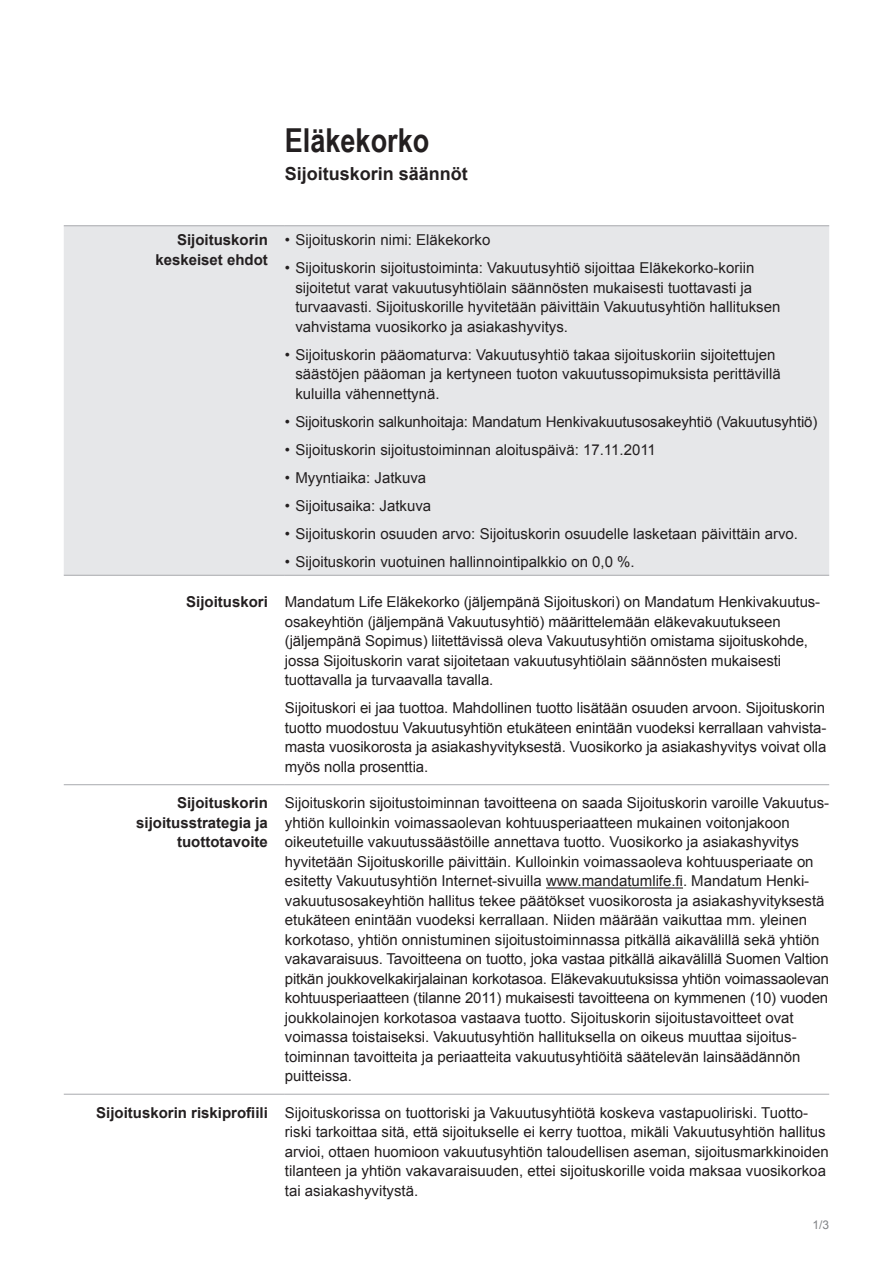
<style>
.page{position:relative;width:893px;height:1263px;background:#fff}
.page>*{position:absolute;margin:0;border:0;box-sizing:border-box;transform-origin:0 0}
.ots_1{font:700 33px "Arial Narrow";color:#231f20}
.ots_2{font:700 18px "Arial";color:#231f20}
.leipis{font:15px/19.5px "Arial";color:#231f20}
.leipis-2{font:700 15px/19.5px "Arial";color:#231f20;text-align:right}
.leipis-3{font:12px "Arial";color:#808285}
</style>
<div class="page">
<div style="left:64px;top:226px;width:765px;height:349px;background:#e6e7e9"></div>
<hr style="left:64px;top:225px;width:221px;height:1px;background:#a8a9ad">
<hr style="left:285px;top:225px;width:544px;height:1px;background:#a8a9ad">
<hr style="left:64px;top:575px;width:221px;height:1px;background:#a8a9ad">
<hr style="left:285px;top:575px;width:544px;height:1px;background:#a8a9ad">
<hr style="left:64px;top:784px;width:221px;height:1px;background:#a8a9ad">
<hr style="left:285px;top:784px;width:544px;height:1px;background:#a8a9ad">
<hr style="left:64px;top:1094px;width:221px;height:1px;background:#a8a9ad">
<hr style="left:285px;top:1094px;width:544px;height:1px;background:#a8a9ad">
<hr style="left:546px;top:887px;width:137px;height:1px;background:#231f20">
<p class="ots_1" style="left:285px;top:115px;width:146px">Eläkekorko</p>
<p class="ots_2" style="left:285px;top:161px;width:185px">Sijoituskorin säännöt</p>
<p class="leipis-2" style="left:155px;top:231px;width:114px">Sijoituskorin keskeiset ehdot</p>
<p class="leipis" style="left:285px;top:230px;width:207px">• Sijoituskorin nimi: Eläkekorko</p>
<p class="leipis" style="left:295px;top:258px;width:486px;text-indent:-10px">• Sijoituskorin sijoitustoiminta: Vakuutusyhtiö sijoittaa Eläkekorko-koriin sijoitetut varat vakuutusyhtiölain säännösten mukaisesti tuottavasti ja turvaavasti. Sijoituskorille hyvitetään päivittäin Vakuutusyhtiön hallituksen vahvistama vuosikorko ja asiakashyvitys.</p>
<p class="leipis" style="left:295px;top:345px;width:487px;text-indent:-10px">• Sijoituskorin pääomaturva: Vakuutusyhtiö takaa sijoituskoriin sijoitettujen säästöjen pääoman ja kertyneen tuoton vakuutussopimuksista perittävillä kuluilla vähennettynä.</p>
<p class="leipis" style="left:285px;top:412px;width:534px">• Sijoituskorin salkunhoitaja: Mandatum Henkivakuutusosakeyhtiö (Vakuutusyhtiö)</p>
<p class="leipis" style="left:285px;top:440px;width:372px">• Sijoituskorin sijoitustoiminnan aloituspäivä: 17.11.2011</p>
<p class="leipis" style="left:285px;top:468px;width:143px">• Myyntiaika: Jatkuva</p>
<p class="leipis" style="left:285px;top:496px;width:148px">• Sijoitusaika: Jatkuva</p>
<p class="leipis" style="left:285px;top:524px;width:515px">• Sijoituskorin osuuden arvo: Sijoituskorin osuudelle lasketaan päivittäin arvo.</p>
<p class="leipis" style="left:285px;top:552px;width:351px">• Sijoituskorin vuotuinen hallinnointipalkkio on 0,0 %.</p>
<p class="leipis-2" style="left:186px;top:593px;width:83px">Sijoituskori</p>
<p class="leipis" style="left:285px;top:593px;width:537px">Mandatum Life Eläkekorko (jäljempänä Sijoituskori) on Mandatum Henkivakuutus&shy;osakeyhtiön (jäljempänä Vakuutusyhtiö) määrittelemään eläkevakuutukseen (jäljempänä Sopimus) liitettävissä oleva Vakuutusyhtiön omistama sijoituskohde, jossa Sijoituskorin varat sijoitetaan vakuutusyhtiölain säännösten mukaisesti tuottavalla ja turvaavalla tavalla.</p>
<p class="leipis" style="left:285px;top:699px;width:543px;text-align:justify">Sijoituskori ei jaa tuottoa. Mahdollinen tuotto lisätään osuuden arvoon. Sijoituskorin tuotto muodostuu Vakuutusyhtiön etukäteen enintään vuodeksi kerrallaan vahvista&shy;masta vuosikorosta ja asiakashyvityksestä. Vuosikorko ja asiakashyvitys voivat olla myös nolla prosenttia.</p>
<p class="leipis-2" style="left:136px;top:794px;width:133px">Sijoituskorin sijoitusstrategia ja tuottotavoite</p>
<p class="leipis" style="left:285px;top:793px;width:546px">Sijoituskorin sijoitustoiminnan tavoitteena on saada Sijoituskorin varoille Vakuutus&shy;yhtiön kulloinkin voimassaolevan kohtuusperiaatteen mukainen voitonjakoon oikeutetuille vakuutussäästöille annettava tuotto. Vuosikorko ja asiakashyvitys hyvitetään Sijoituskorille päivittäin. Kulloinkin voimassaoleva kohtuusperiaate on esitetty Vakuutusyhtiön Internet-sivuilla www.mandatumlife.fi. Mandatum Henki&shy;vakuutusosakeyhtiön hallitus tekee päätökset vuosikorosta ja asiakashyvityksestä etukäteen enintään vuodeksi kerrallaan. Niiden määrään vaikuttaa mm. yleinen korkotaso, yhtiön onnistuminen sijoitustoiminnassa pitkällä aikavälillä sekä yhtiön vakavaraisuus. Tavoitteena on tuotto, joka vastaa pitkällä aikavälillä Suomen Valtion pitkän joukkovelkakirjalainan korkotasoa. Eläkevakuutuksissa yhtiön voimassaolevan kohtuusperiaatteen (tilanne 2011) mukaisesti tavoitteena on kymmenen (10) vuoden joukkolainojen korkotasoa vastaava tuotto. Sijoituskorin sijoitustavoitteet ovat voimassa toistaiseksi. Vakuutusyhtiön hallituksella on oikeus muuttaa sijoitus&shy;toiminnan tavoitteita ja periaatteita vakuutusyhtiöitä säätelevän lainsäädännön puitteissa.</p>
<p class="leipis-2" style="left:96px;top:1103px;width:173px">Sijoituskorin riskiprofiili</p>
<p class="leipis" style="left:285px;top:1103px;width:545px">Sijoituskorissa on tuottoriski ja Vakuutusyhtiötä koskeva vastapuoliriski. Tuotto&shy;riski tarkoittaa sitä, että sijoitukselle ei kerry tuottoa, mikäli Vakuutusyhtiön hallitus arvioi, ottaen huomioon vakuutusyhtiön taloudellisen aseman, sijoitusmarkkinoiden tilanteen ja yhtiön vakavaraisuuden, ettei sijoituskorille voida maksaa vuosikorkoa tai asiakashyvitystä.</p>
<p class="leipis-3" style="left:812px;top:1217px;width:18px">1/3</p>
</div>
